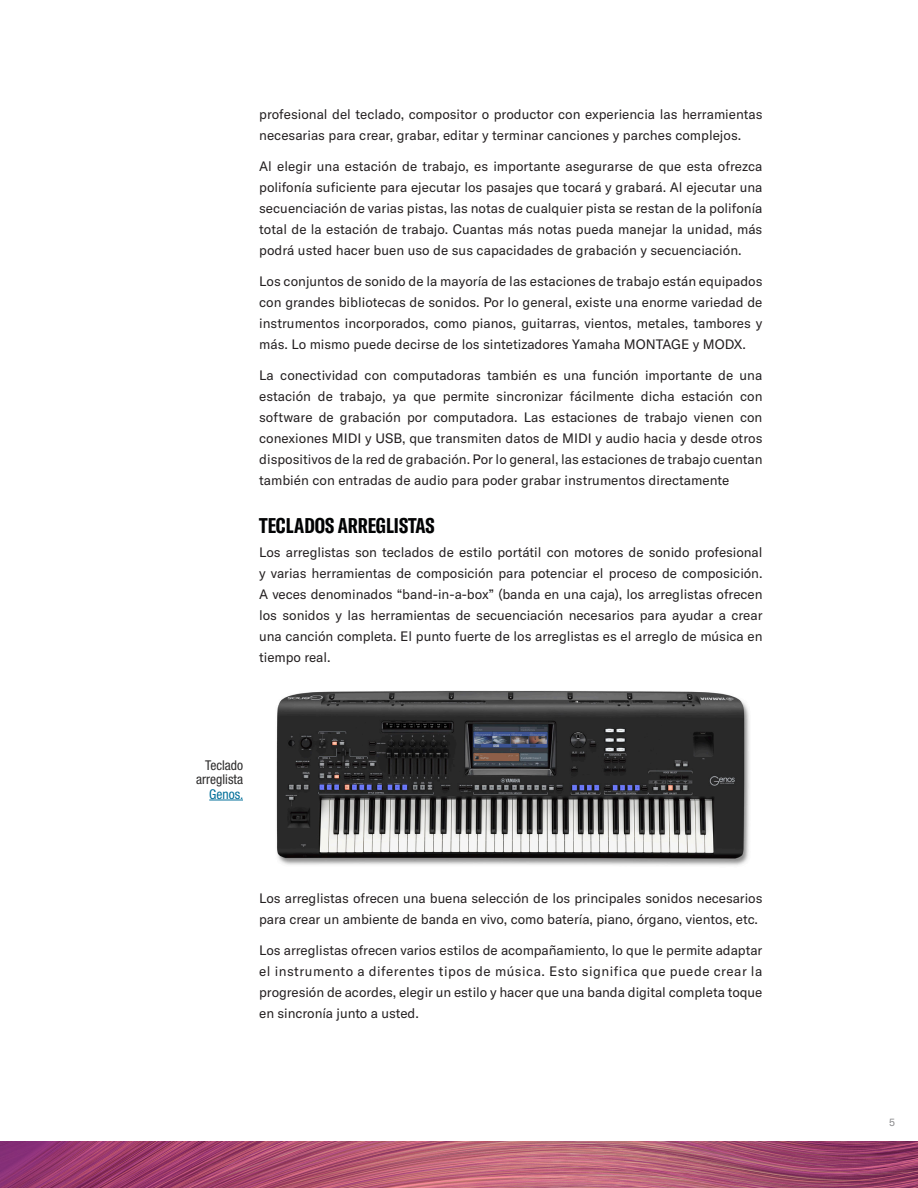
<style>
.page{position:relative;width:918px;height:1188px;background:#fff}
.page>*{position:absolute;margin:0;border:0;box-sizing:border-box;transform-origin:0 0}
.t1{font:700 extra-condensed 21px "GT America Y";color:#020304}
.t2{font:13.5px/21px "GT America Y";letter-spacing:-.005em;color:#231f20;text-align:justify}
.t3{font:condensed 13.5px/13.5px "Helvetica Neue LT Pro";color:#2d2c2c;text-align:right}
.t4{font:condensed 13.5px "Helvetica Neue LT Pro";color:#006f99}
.t5{font:10.5px "GT America Y";color:#89898b}
</style>
<div class="page">
<img style="left:0;top:1142px;width:918px;height:46px">
<hr style="left:209px;top:800px;width:34px;height:1px;background:#006f99">
<img style="left:276px;top:690px;width:474px;height:176px">
<p class="t2" style="left:259px;top:103px;width:505px">profesional del teclado, compositor o productor con experiencia las herramientas necesarias para crear, grabar, editar y terminar canciones y parches complejos.</p>
<p class="t2" style="left:259px;top:155px;width:505px">Al elegir una estación de trabajo, es importante asegurarse de que esta ofrezca polifonía suficiente para ejecutar los pasajes que tocará y grabará. Al ejecutar una secuenciación de varias pistas, las notas de cualquier pista se restan de la polifonía total de la estación de trabajo. Cuantas más notas pueda manejar la unidad, más podrá usted hacer buen uso de sus capacidades de grabación y secuenciación.</p>
<p class="t2" style="left:259px;top:270px;width:505px">Los conjuntos de sonido de la mayoría de las estaciones de trabajo están equipados con grandes bibliotecas de sonidos. Por lo general, existe una enorme variedad de instrumentos incorporados, como pianos, guitarras, vientos, metales, tambores y más. Lo mismo puede decirse de los sintetizadores Yamaha MONTAGE y MODX.</p>
<p class="t2" style="left:259px;top:364px;width:505px">La conectividad con computadoras también es una función importante de una estación de trabajo, ya que permite sincronizar fácilmente dicha estación con software de grabación por computadora. Las estaciones de trabajo vienen con conexiones MIDI y USB, que transmiten datos de MIDI y audio hacia y desde otros dispositivos de la red de grabación. Por lo general, las estaciones de trabajo cuentan también con entradas de audio para poder grabar instrumentos directamente</p>
<h1 class="t1" style="left:259px;top:512px;width:177px">TECLADOS ARREGLISTAS</h1>
<p class="t2" style="left:259px;top:542px;width:505px">Los arreglistas son teclados de estilo portátil con motores de sonido profesional y varias herramientas de composición para potenciar el proceso de composición.<br>A veces denominados “band-in-a-box” (banda en una caja), los arreglistas ofrecen los sonidos y las herramientas de secuenciación necesarios para ayudar a crear una canción completa. El punto fuerte de los arreglistas es el arreglo de música en tiempo real.</p>
<p class="t3" style="left:196px;top:758px;width:48px">Teclado arreglista</p>
<p class="t4" style="left:209px;top:786px;width:36px">Genos.</p>
<p class="t2" style="left:259px;top:888px;width:505px">Los arreglistas ofrecen una buena selección de los principales sonidos necesarios para crear un ambiente de banda en vivo, como batería, piano, órgano, vientos, etc.</p>
<p class="t2" style="left:259px;top:940px;width:505px">Los arreglistas ofrecen varios estilos de acompañamiento, lo que le permite adaptar el instrumento a diferentes tipos de música. Esto significa que puede crear la progresión de acordes, elegir un estilo y hacer que una banda digital completa toque en sincronía junto a usted.</p>
<p class="t5" style="left:889px;top:1116px;width:7px">5</p>
</div>
